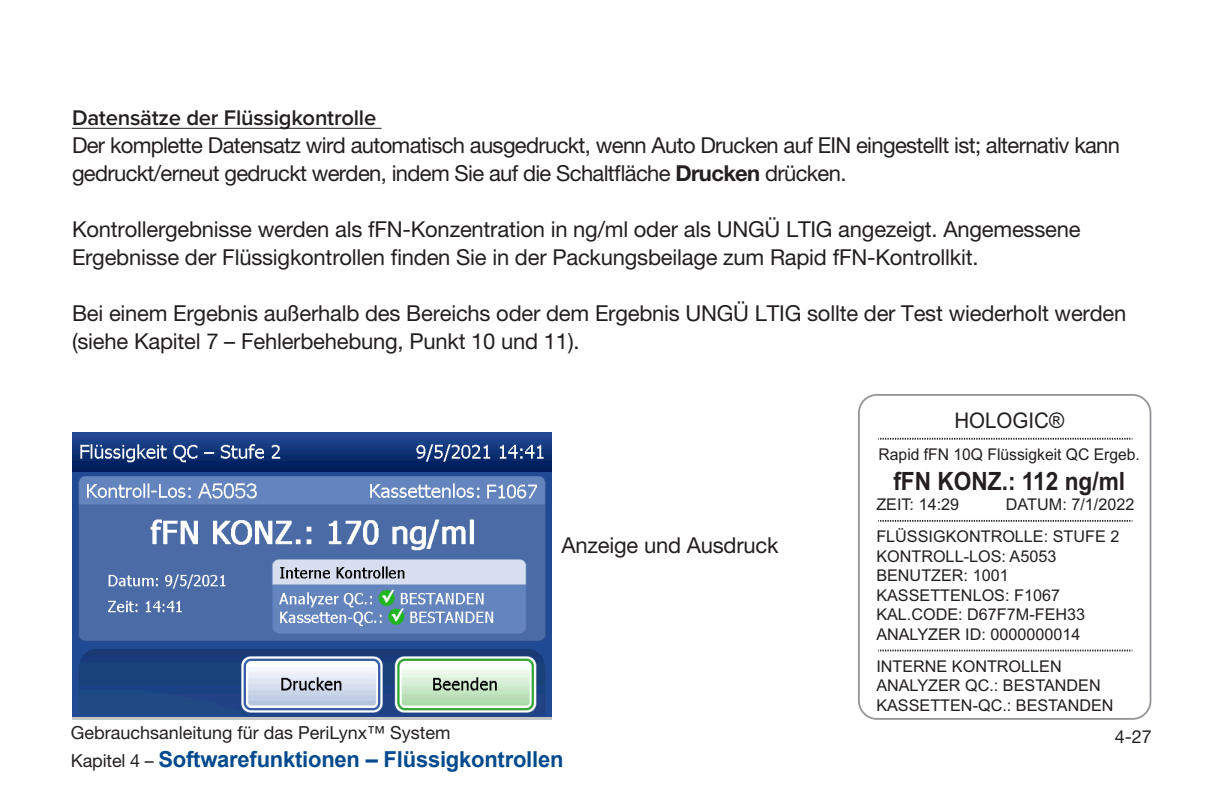
<style>
.page{position:relative;width:1224px;height:792px;background:#fff}
.page>*{position:absolute;margin:0;border:0;box-sizing:border-box;transform-origin:0 0}
.t1{font:700 25.2px "Arial";color:#231f20;scale:.9 1}
.Text_-_normal_operat{font:22px/28px "Helvetica Neue LT Pro";letter-spacing:-.01em;color:#231f20}
.Text_-_normal_operat-2{font:22px/28px "Helvetica Neue LT Pro";letter-spacing:-.03em;color:#231f20}
.t2{font:700 22px "Arial";letter-spacing:-.01em;color:#004a8d}
.Text__underlined{font:600 22px "Proxima Nova";letter-spacing:-.01em;color:#231f20}
.Text_with_centered_t{font:22px "Helvetica Neue LT Pro";letter-spacing:-.01em;color:#231f20}
.t3{font:21.6px "Arial";color:#231f20;scale:.95 1}
.t4{font:18px "Helvetica Neue LT Std";color:#231f20}
.t5{font:16.2px/19.4px "Arial";color:#231f20}
.s1{font-weight:700}
.s2{font-family:"Helvetica Neue LT Std";font-weight:400;font-size:18px;color:#231f20}
</style>
<div class="page">
<hr style="left:72px;top:128px;width:310px;height:1px;background:#231f20">
<img style="left:72px;top:432px;width:480px;height:288px">
<div style="left:858px;top:394px;width:293px;height:326px;border:2px solid #939598;border-radius:18px"></div>
<svg style="left:878px;top:520px;width:255px;height:2px"></svg>
<svg style="left:878px;top:438px;width:255px;height:2px"></svg>
<svg style="left:878px;top:650px;width:255px;height:1px"></svg>
<p class="Text__underlined" style="left:72px;top:108px;width:306px">Datensätze der Flüssigkontrolle</p>
<p class="Text_-_normal_operat-2" style="left:72px;top:131px;width:1050px">Der komplette Datensatz wird automatisch ausgedruckt, wenn Auto Drucken auf EIN eingestellt ist; alternativ kann gedruckt/erneut gedruckt werden, indem Sie auf die Schaltfläche <span class="s1">Drucken</span> drücken.</p>
<p class="Text_-_normal_operat" style="left:72px;top:215px;width:1010px">Kontrollergebnisse werden als fFN-Konzentration in ng/ml oder als UNGÜ LTIG angezeigt. Angemessene<br>Ergebnisse der Flüssigkontrollen finden Sie in der Packungsbeilage zum Rapid fFN-Kontrollkit.</p>
<p class="Text_-_normal_operat" style="left:72px;top:299px;width:1056px">Bei einem Ergebnis außerhalb des Bereichs oder dem Ergebnis UNGÜ LTIG sollte der Test wiederholt werden (siehe Kapitel 7 – Fehlerbehebung, Punkt 10 und 11).</p>
<p class="Text_with_centered_t" style="left:561px;top:532px;width:219px">Anzeige und Ausdruck</p>
<p class="t3" style="left:954px;top:405px;width:117px">HOLOGIC®</p>
<p class="t5" style="left:879px;top:445px;width:263px">Rapid fFN 10Q Flüssigkeit QC Ergeb.</p>
<p class="t1" style="left:893px;top:464px;width:259px">fFN KONZ.: 112 ng/ml</p>
<p class="t5" style="left:876px;top:494px;width:84px">ZEIT: 14:29</p>
<p class="t5" style="left:876px;top:488px;width:260px;line-height:32.4px;text-indent:130px">DATUM: 7/1/2022<br>FLÜSSIGKONTROLLE: STUFE 2</p>
<p class="t5" style="left:876px;top:546px;width:210px">KONTROLL-LOS: A5053<br>BENUTZER: 1001<br>KASSETTENLOS: F1067<br>KAL.CODE: D67F7M-FEH33<br>ANALYZER ID: 0000000014</p>
<p class="t5" style="left:876px;top:656px;width:239px">INTERNE KONTROLLEN<br>ANALYZER QC.: BESTANDEN<br>KASSETTEN-QC.: BESTANDEN</p>
<p class="t4" style="left:71px;top:722px;width:381px">Gebrauchsanleitung für das PeriLynx™ System</p>
<p class="t4" style="left:1115px;top:726px;width:39px">4-27</p>
<p class="t2" style="left:71px;top:744px;width:494px"><span class="s2">Kapitel 4 –</span> Softwarefunktionen – Flüssigkontrollen</p>
</div>
